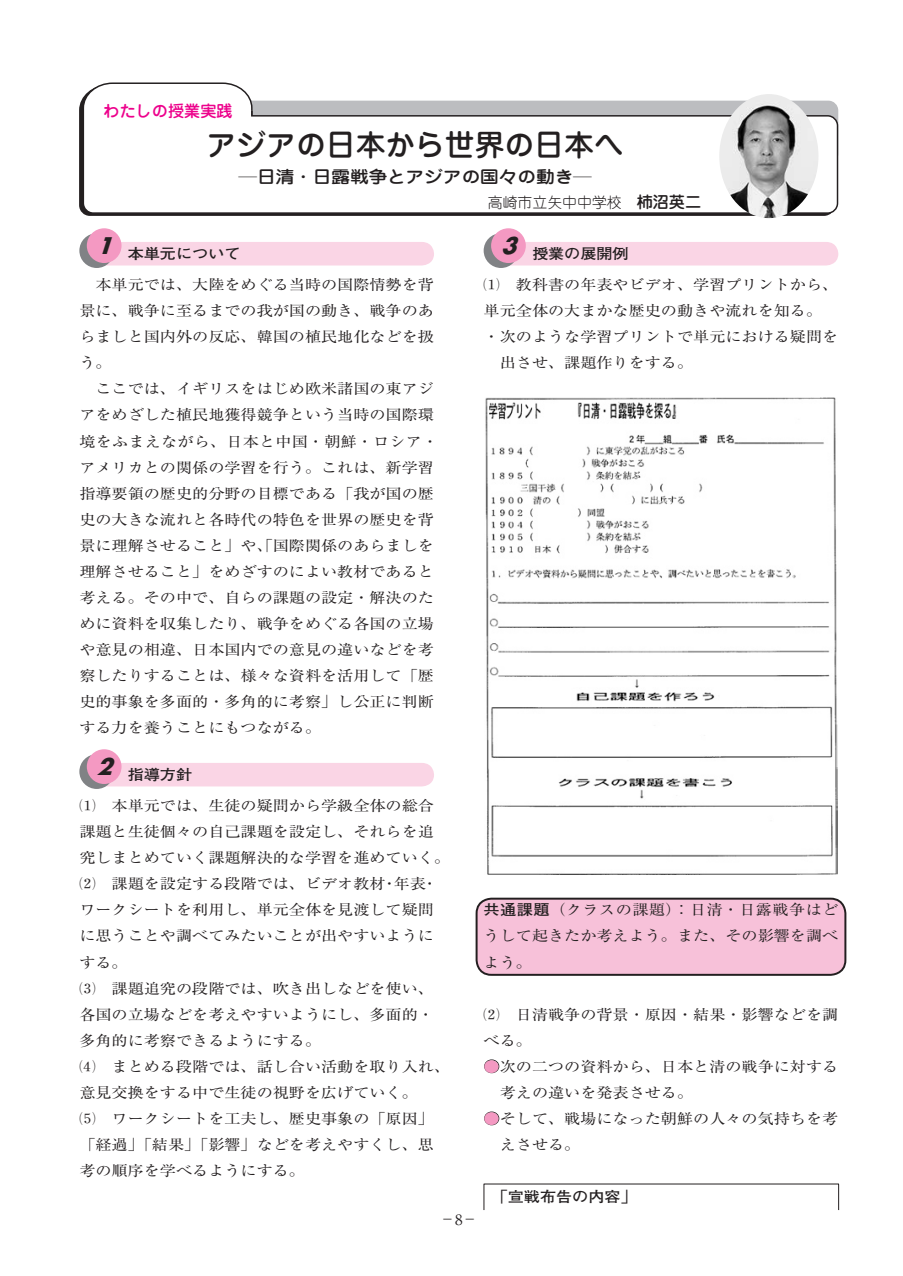
<style>
.page{position:relative;width:903px;height:1276px;background:#fff}
.page>*{position:absolute;margin:0;border:0;box-sizing:border-box;transform-origin:0 0}
.t1{font:29.75px "Jun 34 Medium 83 pv RKSJ H";color:#231f20}
.t2{font:16.8px "Jun 34 Medium 83 pv RKSJ H";color:#231f20;scale:1.11 1}
.t3{font:16.1px "Jun 34 Medium 83 pv RKSJ H";color:#ed028c}
.t4{font:14.88px "Jun 101 Light 83 pv RKSJ H";color:#231f20}
.t5{font:14.88px "Ryumin";color:#231f20}
.t6{font:14.53px/26.1px "Ryumin";color:#231f20;scale:1.11 1}
.t7{font:700 14.53px "Futo Go B101";color:#231f20;scale:1.11 1}
.s1{font-family:"Jun 34 Medium 83 pv RKSJ H";font-size:16.1px}
.s2{font-family:"Futo Go B101";font-weight:700}
.s3{color:#f499c2}
</style>
<div class="page">
<svg style="left:82px;top:82px;width:757px;height:133px"></svg>
<img style="left:719px;top:94px;width:99px;height:124px;border-radius:50%">
<hr style="left:484px;top:1183px;width:355px;height:1px;background:#231f20">
<svg style="left:484px;top:1184px;width:1px;height:26px"></svg>
<svg style="left:838px;top:1184px;width:1px;height:26px"></svg>
<div style="left:477px;top:898px;width:368px;height:77px;background:#f7c1d9;border-radius:15px"></div>
<div style="left:476px;top:898px;width:370px;height:78px;border:2px solid #231f20;border-radius:15px"></div>
<svg style="left:79px;top:233px;width:35px;height:35px"></svg>
<div style="left:87px;top:228px;width:35px;height:35px;background:#f499c2;border-radius:50%"></div>
<svg style="left:79px;top:754px;width:35px;height:35px"></svg>
<div style="left:87px;top:749px;width:35px;height:35px;background:#f499c2;border-radius:50%"></div>
<div style="left:484px;top:233px;width:34px;height:35px;background:#808285;border-radius:50%"></div>
<div style="left:491px;top:228px;width:35px;height:35px;background:#f499c2;border-radius:50%"></div>
<div style="left:484px;top:1059px;width:15px;height:14px;border:1px solid #231f20;border-radius:50%"></div>
<div style="left:484px;top:1112px;width:15px;height:13px;border:1px solid #231f20;border-radius:50%"></div>
<img style="left:485px;top:398px;width:352px;height:476px">
<svg style="left:94px;top:237px;width:340px;height:28px"></svg>
<svg style="left:94px;top:757px;width:340px;height:29px"></svg>
<svg style="left:499px;top:236px;width:339px;height:29px"></svg>
<p class="t3" style="left:104px;top:104px;width:130px">わたしの授業実践</p>
<h1 class="t1" style="left:207px;top:133px;width:418px">アジアの日本から世界の日本へ</h1>
<p class="t2" style="left:238px;top:170px;width:320px">―日清・日露戦争とアジアの国々の動き―</p>
<p class="t4" style="left:488px;top:197px;width:215px">高崎市立矢中中学校　<span class="s1">柿沼英二</span></p>
<p class="t7" style="left:128px;top:248px;width:103px">本単元について</p>
<p class="t6" style="left:79px;top:274px;width:325px">　本単元では、大陸をめぐる当時の国際情勢を背景に、戦争に至るまでの我が国の動き、戦争のあらましと国内外の反応、韓国の植民地化などを扱う。<br>　ここでは、イギリスをはじめ欧米諸国の東アジアをめざした植民地獲得競争という当時の国際環境をふまえながら、日本と中国・朝鮮・ロシア・アメリカとの関係の学習を行う。これは、新学習指導要領の歴史的分野の目標である「我が国の歴史の大きな流れと各時代の特色を世界の歴史を背景に理解させること」や、「国際関係のあらましを理解させること」をめざすのによい教材であると考える。その中で、自らの課題の設定・解決のために資料を収集したり、戦争をめぐる各国の立場や意見の相違、日本国内での意見の違いなどを考察したりすることは、様々な資料を活用して「歴史的事象を多面的・多角的に考察」し公正に判断する力を養うことにもつながる。</p>
<p class="t7" style="left:128px;top:769px;width:60px">指導方針</p>
<p class="t6" style="left:79px;top:795px;width:336px">⑴　本単元では、生徒の疑問から学級全体の総合課題と生徒個々の自己課題を設定し、それらを追究しまとめていく課題解決的な学習を進めていく。<br>⑵　課題を設定する段階では、ビデオ教材・年表・ワークシートを利用し、単元全体を見渡して疑問に思うことや調べてみたいことが出やすいようにする。<br>⑶　課題追究の段階では、吹き出しなどを使い、各国の立場などを考えやすいようにし、多面的・多角的に考察できるようにする。<br>⑷　まとめる段階では、話し合い活動を取り入れ、意見交換をする中で生徒の視野を広げていく。<br>⑸　ワークシートを工夫し、歴史事象の「原因」「経過」「結果」「影響」などを考えやすくし、思考の順序を学べるようにする。</p>
<p class="t5" style="left:440px;top:1213px;width:39px">－8－</p>
<p class="t7" style="left:532px;top:248px;width:89px">授業の展開例</p>
<p class="t6" style="left:484px;top:274px;width:321px">⑴　教科書の年表やビデオ、学習プリントから、</p>
<p class="t6" style="left:484px;top:300px;width:306px">単元全体の大まかな歴史の動きや流れを知る。</p>
<p class="t6" style="left:484px;top:326px;width:321px">・次のような学習プリントで単元における疑問を</p>
<p class="t6" style="left:500px;top:352px;width:176px">出させ、課題作りをする。</p>
<p class="t6" style="left:484px;top:899px;width:321px;text-align:justify"><span class="s2">共通課題</span>（クラスの課題）：日清・日露戦争はどうして起きたか考えよう。また、その影響を調べよう。</p>
<p class="t6" style="left:484px;top:1003px;width:321px">⑵　日清戦争の背景・原因・結果・影響などを調べる。</p>
<p class="t6" style="left:500px;top:1055px;width:306px;text-indent:-16px"><span class="s3">●</span>次の二つの資料から、日本と清の戦争に対する考えの違いを発表させる。</p>
<p class="t6" style="left:500px;top:1107px;width:306px;text-indent:-16px"><span class="s3">●</span>そして、戦場になった朝鮮の人々の気持ちを考えさせる。</p>
<p class="t7" style="left:492px;top:1191px;width:132px">「宣戦布告の内容」</p>
</div>
